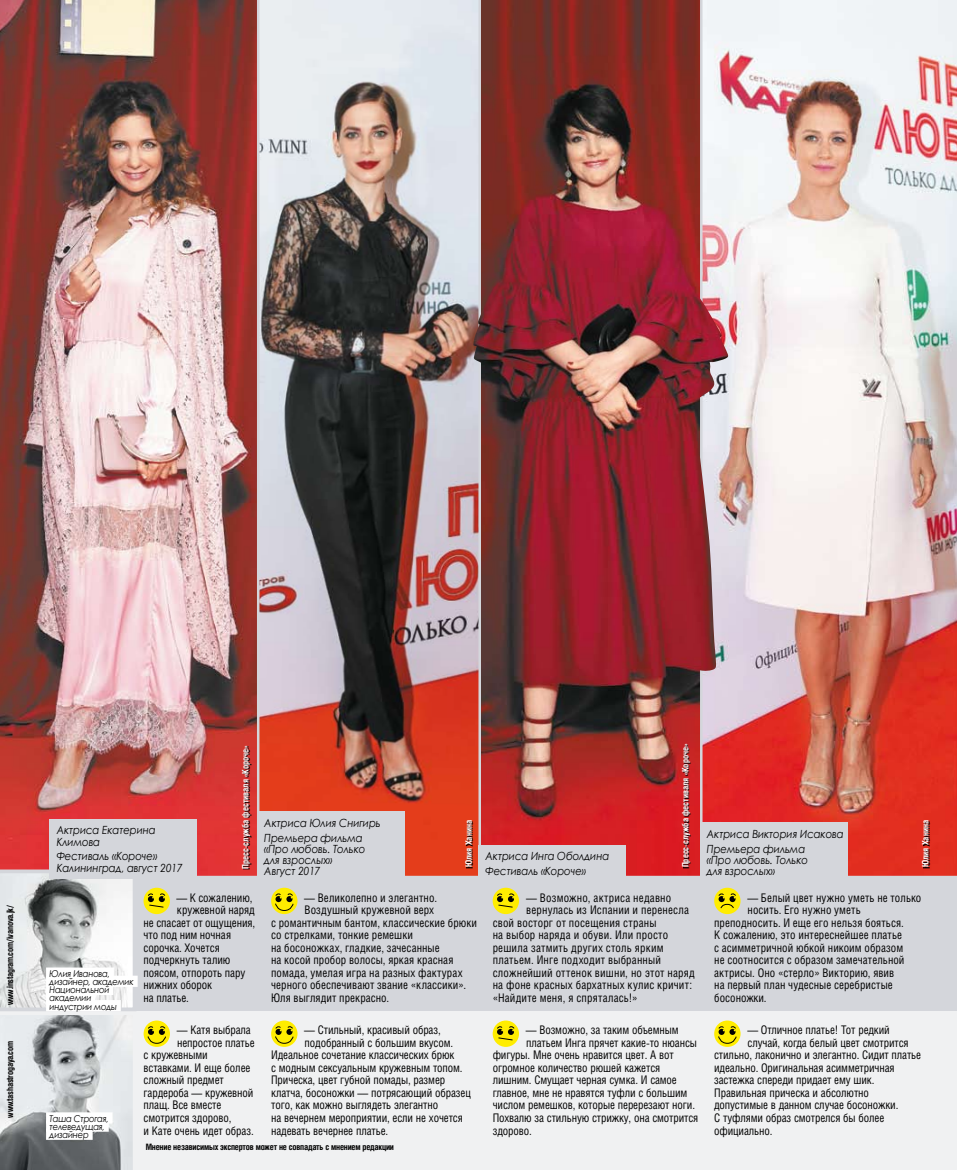
<style>
.page{position:relative;width:957px;height:1170px;background:#fff}
.page>*{position:absolute;margin:0;border:0;box-sizing:border-box;transform-origin:0 0}
.t1{font:11.88px "Helios Cond";letter-spacing:-.01em;color:#000;scale:.95 1}
.t2{font:11.88px "Helios Cond";letter-spacing:.015em;color:#000;scale:.95 1}
.t3{font:11.88px "Helios Cond";letter-spacing:.02em;color:#000;scale:.95 1}
.t4{font:11.88px "Helios Cond";letter-spacing:.01em;color:#000;scale:.95 1}
.t5{font:italic 11.25px/11.2px "Century Gothic";letter-spacing:-.01em;color:#000;scale:.9 1}
.t6{font:italic 9.38px/8.1px "Century Gothic";letter-spacing:-.03em;color:#000;scale:.9 1}
.t7{font:700 8.75px "Helios Cond";letter-spacing:-.025em;color:#000}
.t8{font:700 8.75px "Helios Cond";color:#fff}
</style>
<div class="page">
<div style="left:0;top:857px;width:957px;height:165px;background:#d4d6db"></div>
<div style="left:0;top:1011px;width:957px;height:158px;background:#f0f1f2"></div>
<img style="left:0;top:0;width:257px;height:876px">
<img style="left:257px;top:0;width:221px;height:876px">
<svg style="left:478px;top:0;width:222px;height:876px;background:#8f3430"></svg>
<img style="left:700px;top:0;width:257px;height:876px">
<svg style="left:143px;top:887px;width:27px;height:27px"></svg>
<svg style="left:148px;top:892px;width:17px;height:15px"></svg>
<svg style="left:271px;top:887px;width:26px;height:27px"></svg>
<svg style="left:275px;top:892px;width:19px;height:19px"></svg>
<div style="left:493px;top:887px;width:26px;height:27px;background:#ffed00;border-radius:50%"></div>
<svg style="left:497px;top:893px;width:17px;height:14px"></svg>
<div style="left:714px;top:887px;width:26px;height:27px;background:#ffed00;border-radius:50%"></div>
<svg style="left:722px;top:893px;width:14px;height:15px"></svg>
<svg style="left:144px;top:1020px;width:26px;height:26px"></svg>
<svg style="left:147px;top:1025px;width:19px;height:18px"></svg>
<svg style="left:271px;top:1020px;width:26px;height:26px"></svg>
<svg style="left:275px;top:1025px;width:19px;height:18px"></svg>
<div style="left:493px;top:1020px;width:26px;height:26px;background:#ffed00;border-radius:50%"></div>
<svg style="left:497px;top:1026px;width:17px;height:14px"></svg>
<svg style="left:714px;top:1020px;width:26px;height:26px"></svg>
<svg style="left:718px;top:1025px;width:19px;height:18px"></svg>
<div style="left:478px;top:844px;width:148px;height:38px;background:#d4d6db"></div>
<div style="left:700px;top:822px;width:147px;height:60px;background:#d4d6db"></div>
<svg style="left:0;top:869px;width:136px;height:300px"></svg>
<div style="left:46px;top:967px;width:68px;height:11px;background:#fff"></div>
<div style="left:46px;top:975px;width:92px;height:11px;background:#fff"></div>
<div style="left:46px;top:983px;width:67px;height:11px;background:#fff"></div>
<div style="left:46px;top:991px;width:49px;height:12px;background:#fff"></div>
<div style="left:46px;top:999px;width:75px;height:12px;background:#fff"></div>
<div style="left:50px;top:818px;width:147px;height:60px;background:#d4d6db"></div>
<svg style="left:683px;top:744px;width:39px;height:169px"></svg>
<svg style="left:466px;top:820px;width:12px;height:56px"></svg>
<div style="left:257px;top:811px;width:148px;height:71px;background:#d4d6db"></div>
<svg style="left:922px;top:820px;width:13px;height:56px"></svg>
<svg style="left:243px;top:746px;width:12px;height:130px;background:#a72927"></svg>
<img style="left:473px;top:241px;width:256px;height:430px">
<p class="t7" style="left:5px;top:1004px;width:101px;rotate:-90deg">www.instagram.com/ivanova.jk/</p>
<p class="t7" style="left:5px;top:1117px;width:78px;rotate:-90deg">www.tashastrogaya.com</p>
<p class="t5" style="left:57px;top:824px;width:112px">Актриса Екатерина<br>Климова</p>
<p class="t5" style="left:57px;top:850px;width:141px">Фестиваль «Короче»<br>Калининград, август 2017</p>
<p class="t8" style="left:240px;top:868px;width:125px;rotate:-90deg">Пресс-служба фестиваля «Короче»</p>
<p class="t5" style="left:264px;top:815px;width:131px;line-height:14.8px">Актриса Юлия Снигирь<br>Премьера фильма</p>
<p class="t5" style="left:264px;top:842px;width:114px">«Про любовь. Только для взрослых»<br>Август 2017</p>
<p class="t8" style="left:463px;top:867px;width:49px;rotate:-90deg">Юлия Ханина</p>
<p class="t5" style="left:485px;top:848px;width:139px;line-height:14.8px">Актриса Инга Оболдина<br>Фестиваль «Короче»</p>
<p class="t8" style="left:680px;top:867px;width:125px;rotate:-90deg">Пресс-служба фестиваля «Короче»</p>
<p class="t5" style="left:707px;top:826px;width:154px;line-height:14.8px">Актриса Виктория Исакова<br>Премьера фильма</p>
<p class="t5" style="left:707px;top:854px;width:114px">«Про любовь. Только для взрослых»</p>
<p class="t8" style="left:920px;top:867px;width:49px;rotate:-90deg">Юлия Ханина</p>
<p class="t6" style="left:50px;top:969px;width:95px">Юлия Иванова, дизайнер, академик<br>Национальной академии индустрии моды</p>
<p class="t1" style="left:176px;top:890px;width:81px">— К сожалению,</p>
<p class="t1" style="left:177px;top:902px;width:83px">кружевной наряд</p>
<p class="t1" style="left:143px;top:915px;width:119px">не спасает от ощущения,</p>
<p class="t1" style="left:143px;top:927px;width:94px">что под ним ночная</p>
<p class="t1" style="left:143px;top:940px;width:82px">сорочка. Хочется</p>
<p class="t1" style="left:143px;top:952px;width:93px">подчеркнуть талию</p>
<p class="t1" style="left:143px;top:965px;width:108px">поясом, отпороть пару</p>
<p class="t1" style="left:143px;top:977px;width:74px">нижних оборок</p>
<p class="t1" style="left:143px;top:990px;width:49px">на платье.</p>
<p class="t1" style="left:304px;top:890px;width:141px">— Великолепно и элегантно.</p>
<p class="t1" style="left:305px;top:902px;width:138px">Воздушный кружевной верх</p>
<p class="t1" style="left:271px;top:915px;width:218px">с романтичным бантом, классические брюки</p>
<p class="t1" style="left:271px;top:927px;width:151px">со стрелками, тонкие ремешки</p>
<p class="t1" style="left:271px;top:940px;width:179px">на босоножках, гладкие, зачесанные</p>
<p class="t1" style="left:271px;top:952px;width:193px">на косой пробор волосы, яркая красная</p>
<p class="t4" style="left:271px;top:965px;width:203px">помада, умелая игра на разных фактурах</p>
<p class="t1" style="left:271px;top:977px;width:207px">черного обеспечивают звание «классики».</p>
<p class="t1" style="left:271px;top:990px;width:126px">Юля выглядит прекрасно.</p>
<p class="t2" style="left:526px;top:890px;width:154px">— Возможно, актриса недавно</p>
<p class="t2" style="left:526px;top:902px;width:173px">вернулась из Испании и перенесла</p>
<p class="t2" style="left:493px;top:915px;width:174px">свой восторг от посещения страны</p>
<p class="t2" style="left:493px;top:927px;width:186px">на выбор наряда и обуви. Или просто</p>
<p class="t3" style="left:493px;top:940px;width:181px">решила затмить других столь ярким</p>
<p class="t2" style="left:493px;top:952px;width:179px">платьем. Инге подходит выбранный</p>
<p class="t2" style="left:493px;top:965px;width:214px">сложнейший оттенок вишни, но этот наряд</p>
<p class="t2" style="left:493px;top:977px;width:211px">на фоне красных бархатных кулис кричит:</p>
<p class="t3" style="left:493px;top:990px;width:154px">«Найдите меня, я спряталась!»</p>
<p class="t1" style="left:747px;top:890px;width:185px">— Белый цвет нужно уметь не только</p>
<p class="t4" style="left:747px;top:902px;width:121px">носить. Его нужно уметь</p>
<p class="t1" style="left:714px;top:915px;width:201px">преподносить. И еще его нельзя бояться.</p>
<p class="t1" style="left:714px;top:927px;width:199px">К сожалению, это интереснейшее платье</p>
<p class="t1" style="left:714px;top:940px;width:200px">с асимметричной юбкой никоим образом</p>
<p class="t1" style="left:714px;top:952px;width:202px">не соотносится с образом замечательной</p>
<p class="t1" style="left:714px;top:965px;width:191px">актрисы. Оно «стерло» Викторию, явив</p>
<p class="t1" style="left:714px;top:977px;width:190px">на первый план чудесные серебристые</p>
<p class="t1" style="left:714px;top:990px;width:57px">босоножки.</p>
<p class="t6" style="left:50px;top:1114px;width:67px">Таша Строгая, телеведущая, дизайнер</p>
<p class="t1" style="left:177px;top:1022px;width:79px">— Катя выбрала</p>
<p class="t1" style="left:177px;top:1035px;width:83px">непростое платье</p>
<p class="t1" style="left:144px;top:1047px;width:69px">с кружевными</p>
<p class="t1" style="left:144px;top:1060px;width:114px">вставками. И еще более</p>
<p class="t1" style="left:144px;top:1072px;width:86px">сложный предмет</p>
<p class="t1" style="left:144px;top:1085px;width:117px">гардероба — кружевной</p>
<p class="t1" style="left:144px;top:1097px;width:83px">плащ. Все вместе</p>
<p class="t1" style="left:144px;top:1110px;width:94px">смотрится здорово,</p>
<p class="t1" style="left:144px;top:1122px;width:117px">и Кате очень идет образ.</p>
<p class="t1" style="left:304px;top:1022px;width:145px">— Стильный, красивый образ,</p>
<p class="t1" style="left:305px;top:1035px;width:158px">подобранный с большим вкусом.</p>
<p class="t1" style="left:271px;top:1047px;width:194px">Идеальное сочетание классических брюк</p>
<p class="t1" style="left:271px;top:1060px;width:203px">с модным сексуальным кружевным топом.</p>
<p class="t1" style="left:271px;top:1072px;width:185px">Прическа, цвет губной помады, размер</p>
<p class="t1" style="left:271px;top:1085px;width:212px">клатча, босоножки — потрясающий образец</p>
<p class="t1" style="left:271px;top:1097px;width:177px">того, как можно выглядеть элегантно</p>
<p class="t1" style="left:271px;top:1110px;width:203px">на вечернем мероприятии, если не хочется</p>
<p class="t1" style="left:271px;top:1122px;width:125px">надевать вечернее платье.</p>
<p class="t1" style="left:526px;top:1022px;width:162px">— Возможно, за таким объемным</p>
<p class="t1" style="left:526px;top:1035px;width:181px">платьем Инга прячет какие-то нюансы</p>
<p class="t1" style="left:493px;top:1047px;width:192px">фигуры. Мне очень нравится цвет. А вот</p>
<p class="t1" style="left:493px;top:1060px;width:178px">огромное количество рюшей кажется</p>
<p class="t1" style="left:493px;top:1072px;width:195px">лишним. Смущает черная сумка. И самое</p>
<p class="t1" style="left:493px;top:1085px;width:206px">главное, мне не нравятся туфли с большим</p>
<p class="t1" style="left:493px;top:1097px;width:215px">числом ремешков, которые перерезают ноги.</p>
<p class="t1" style="left:493px;top:1110px;width:218px">Похвалю за стильную стрижку, она смотрится</p>
<p class="t1" style="left:493px;top:1122px;width:43px">здорово.</p>
<p class="t1" style="left:747px;top:1022px;width:151px">— Отличное платье! Тот редкий</p>
<p class="t1" style="left:747px;top:1035px;width:171px">случай, когда белый цвет смотрится</p>
<p class="t1" style="left:714px;top:1047px;width:219px">стильно, лаконично и элегантно. Сидит платье</p>
<p class="t1" style="left:714px;top:1060px;width:191px">идеально. Оригинальная асимметричная</p>
<p class="t1" style="left:714px;top:1072px;width:170px">застежка спереди придает ему шик.</p>
<p class="t1" style="left:714px;top:1085px;width:164px">Правильная прическа и абсолютно</p>
<p class="t1" style="left:714px;top:1097px;width:195px">допустимые в данном случае босоножки.</p>
<p class="t1" style="left:714px;top:1110px;width:181px">С туфлями образ смотрелся бы более</p>
<p class="t1" style="left:714px;top:1122px;width:63px">официально.</p>
<p class="t7" style="left:146px;top:1141px;width:250px">Мнение независимых экспертов может не совпадать с мнением редакции</p>
</div>
